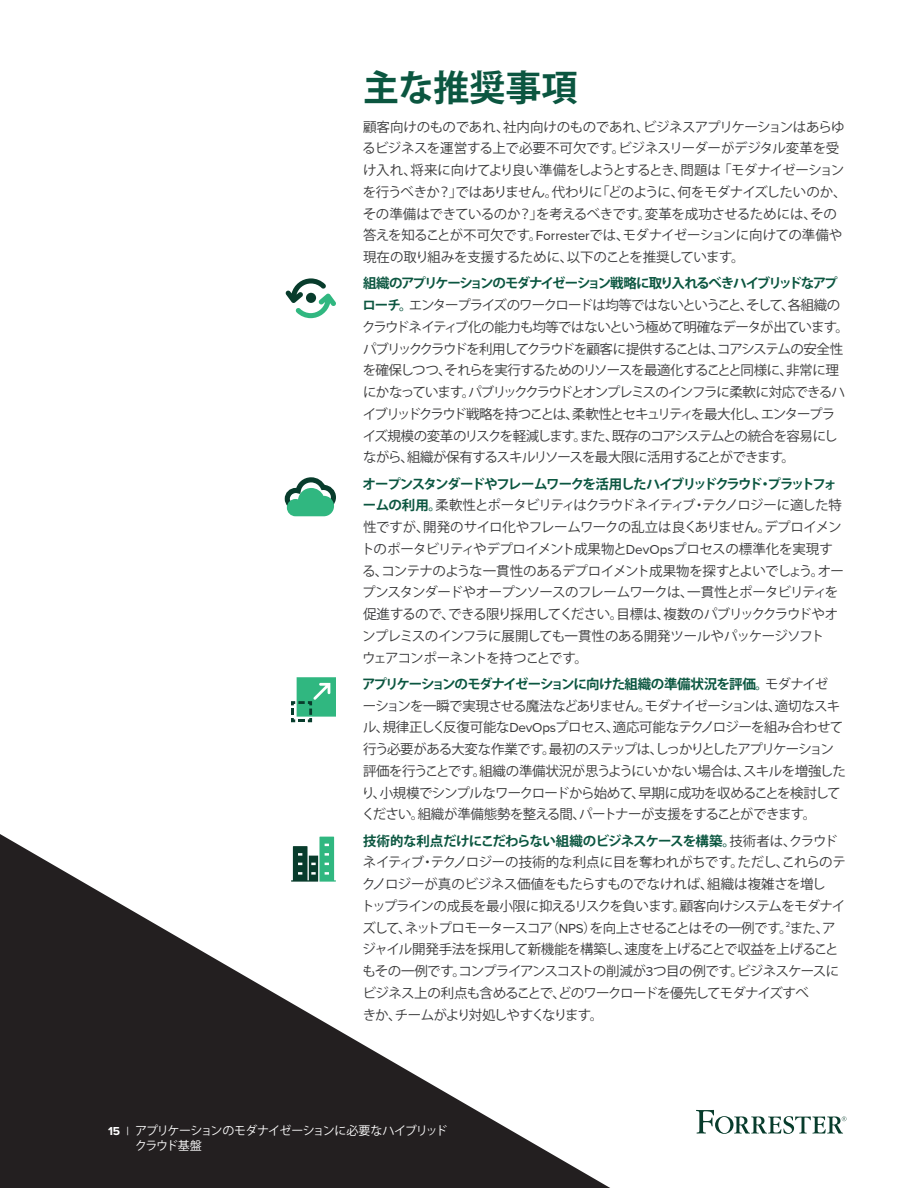
<style>
.page{position:relative;width:918px;height:1188px;background:#fff}
.page>*{position:absolute;margin:0;border:0;box-sizing:border-box;transform-origin:0 0}
.Heading_1{font:700 36px "Koz Go Pro";color:#0b5640}
.t1{font:13.5px/21.8px "Koz Go Pro";letter-spacing:-.05em;color:#383839}
.t2{font:13.5px/21.8px "Koz Go Pro";letter-spacing:-.08em;color:#383839}
.t3{font:13.5px/21.8px "Koz Go Pro";letter-spacing:-.03em;color:#383839}
.t4{font:12px/15px "Koz Go Pro";letter-spacing:-.06em;color:#fff}
.s1{font-family:"Proxima Nova"}
.s2{font-weight:700;color:#0b5640}
.s3{font-family:"Proxima Nova";font-weight:700}
</style>
<div class="page">
<svg style="left:0;top:834px;width:610px;height:354px;fill:#231f20"></svg>
<svg style="left:696px;top:1110px;width:150px;height:24px"></svg>
<svg style="left:285px;top:278px;width:51px;height:40px"></svg>
<div style="left:306px;top:293px;width:10px;height:10px;background:#083c2c;border-radius:50%"></div>
<svg style="left:284px;top:477px;width:52px;height:39px"></svg>
<svg style="left:291px;top:677px;width:45px;height:45px"></svg>
<svg style="left:291px;top:837px;width:45px;height:45px"></svg>
<h2 class="Heading_1" style="left:363px;top:65px;width:216px">主な推奨事項</h2>
<p class="t3" style="left:362px;top:116px;width:486px">顧客向けのものであれ、社内向けのものであれ、ビジネスアプリケーションはあらゆるビジネスを運営する上で必要不可欠です。ビジネスリーダーがデジタル変革を受け入れ、将来に向けてより良い準備をしようとするとき、問題は「モダナイゼーションを行うべきか？」ではありません。代わりに「どのように、何をモダナイズしたいのか、その準備はできているのか？」を考えるべきです。変革を成功させるためには、その答えを知ることが不可欠です。<span class="s1">Forrester</span>では、モダナイゼーションに向けての準備や現在の取り組みを支援するために、以下のことを推奨しています。</p>
<p class="t2" style="left:362px;top:273px;width:488px"><span class="s2">組織のアプリケーションのモダナイゼーション戦略に取り入れるべきハイブリッドなアプローチ。</span>エンタープライズのワークロードは均等ではないということ、そして、各組織のクラウドネイティブ化の能力も均等ではないという極めて明確なデータが出ています。パブリッククラウドを利用してクラウドを顧客に提供することは、コアシステムの安全性を確保しつつ、それらを実行するためのリソースを最適化することと同様に、非常に理にかなっています。パブリッククラウドとオンプレミスのインフラに柔軟に対応できるハイブリッドクラウド戦略を持つことは、柔軟性とセキュリティを最大化し、エンタープライズ規模の変革のリスクを軽減します。また、既存のコアシステムとの統合を容易にしながら、組織が保有するスキルリソースを最大限に活用することができます。</p>
<p class="t1" style="left:361px;top:473px;width:485px"><span class="s2">オープンスタンダードやフレームワークを活用したハイブリッドクラウド・プラットフォームの利用。</span>柔軟性とポータビリティはクラウドネイティブ・テクノロジーに適した特性ですが、開発のサイロ化やフレームワークの乱立は良くありません。デプロイメントのポータビリティやデプロイメント成果物と<span class="s1">DevOps</span>プロセスの標準化を実現する、コンテナのような一貫性のあるデプロイメント成果物を探すとよいでしょう。オープンスタンダードやオープンソースのフレームワークは、一貫性とポータビリティを促進するので、できる限り採用してください。目標は、複数のパブリッククラウドやオンプレミスのインフラに展開しても一貫性のある開発ツールやパッケージソフト<br>ウェアコンポーネントを持つことです。</p>
<p class="t1" style="left:362px;top:673px;width:486px"><span class="s2">アプリケーションのモダナイゼーションに向けた組織の準備状況を評価。</span>モダナイゼ<br>ーションを一瞬で実現させる魔法などありません。モダナイゼーションは、適切なスキル、規律正しく反復可能な<span class="s1">DevOps</span>プロセス、適応可能なテクノロジーを組み合わせて行う必要がある大変な作業です。最初のステップは、しっかりとしたアプリケーション評価を行うことです。組織の準備状況が思うようにいかない場合は、スキルを増強したり、小規模でシンプルなワークロードから始めて、早期に成功を収めることを検討してください。組織が準備態勢を整える間、パートナーが支援をすることができます。</p>
<p class="t1" style="left:361px;top:830px;width:486px"><span class="s2">技術的な利点だけにこだわらない組織のビジネスケースを構築。</span>技術者は、クラウドネイティブ・テクノロジーの技術的な利点に目を奪われがちです。ただし、これらのテクノロジーが真のビジネス価値をもたらすものでなければ、組織は複雑さを増し<br>トップラインの成長を最小限に抑えるリスクを負います。顧客向けシステムをモダナイズして、ネットプロモータースコア（<span class="s1">NPS</span>）を向上させることはその一例です。<sup>2</sup>また、アジャイル開発手法を採用して新機能を構築し、速度を上げることで収益を上げることもその一例です。コンプライアンスコストの削減が<span class="s1">3</span>つ目の例です。ビジネスケースにビジネス上の利点も含めることで、どのワークロードを優先してモダナイズすべ<br>きか、チームがより対処しやすくなります。</p>
<p class="t4" style="left:135px;top:1123px;width:314px;text-indent:-27px"><span class="s3">15</span> <span class="s1">|</span> アプリケーションのモダナイゼーションに必要なハイブリッドクラウド基盤</p>
</div>
